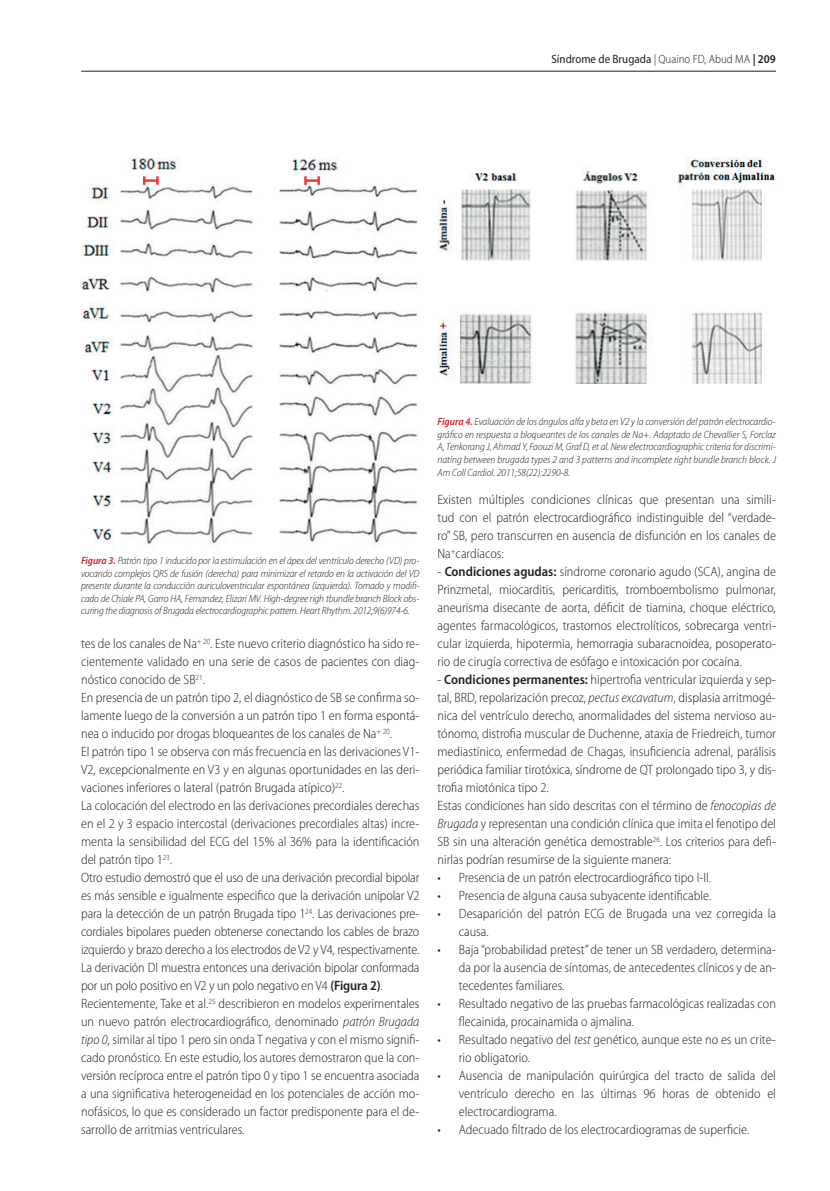
<style>
.page{position:relative;width:830px;height:1191px;background:#fff}
.page>*{position:absolute;margin:0;border:0;box-sizing:border-box;transform-origin:0 0}
.t1{font:300 semi-condensed 13.5px/18px "Myriad Pro";color:#231f20}
.t2{font:semi-condensed 12px "Myriad Pro";color:#231f20}
.t3{font:italic 300 semi-condensed 10.5px/12.6px "Myriad Pro";letter-spacing:-.01em;color:#231f20;text-align:justify}
.s1{font-weight:300;font-style:italic}
.s2{font-weight:300}
.s3{font-weight:600}
.s4{font-weight:600;color:#d1232a}
.s5{font-style:italic}
</style>
<div class="page">
<hr style="left:81px;top:71px;width:694px;height:1px;background:#231f20">
<img style="left:81px;top:158px;width:337px;height:386px">
<img style="left:437px;top:158px;width:338px;height:226px">
<p class="t2" style="left:551px;top:52px;width:226px">Síndrome de Brugada <span class="s1">|</span> <span class="s2">Quaino FD, Abud MA</span> <span class="s3">| 209</span></p>
<p class="t3" style="left:81px;top:554px;width:340px"><span class="s4">Figura 3.</span> Patrón tipo 1 inducido por la estimulación en el ápex del ventrículo derecho (VD) pro&shy;vocando complejos QRS de fusión (derecha) para minimizar el retardo en la activación del VD presente durante la conducción auriculoventricular espontánea (izquierda). Tomado y modifi&shy;cado de Chiale PA, Garro HA, Fernandez, Elizari MV. High-degree righ tbundle branch Block obs&shy;curing the diagnosis of Brugada electrocardiographic pattern. Heart Rhythm. 2012;9(6)974-6.</p>
<p class="t1" style="left:81px;top:634px;width:340px">tes de los canales de Na<sup>+</sup> <sup>20</sup>. Este nuevo criterio diagnóstico ha sido re&shy;cientemente validado en una serie de casos de pacientes con diag&shy;nóstico conocido de SB<sup>21</sup>.<br>En presencia de un patrón tipo 2, el diagnóstico de SB se confirma so&shy;lamente luego de la conversión a un patrón tipo 1 en forma espontá&shy;nea o inducido por drogas bloqueantes de los canales de Na<sup>+</sup> <sup>20</sup>.<br>El patrón tipo 1 se observa con más frecuencia en las derivaciones V1- V2, excepcionalmente en V3 y en algunas oportunidades en las deri&shy;vaciones inferiores o lateral (patrón Brugada atípico)<sup>22</sup>.<br>La colocación del electrodo en las derivaciones precordiales derechas en el 2 y 3 espacio intercostal (derivaciones precordiales altas) incre&shy;menta la sensibilidad del ECG del 15% al 36% para la identificación del patrón tipo 1<sup>23</sup>.<br>Otro estudio demostró que el uso de una derivación precordial bipolar es más sensible e igualmente especifico que la derivación unipolar V2 para la detección de un patrón Brugada tipo 1<sup>24</sup>. Las derivaciones pre&shy;cordiales bipolares pueden obtenerse conectando los cables de brazo izquierdo y brazo derecho a los electrodos de V2 y V4, respectivamente.<br>La derivación DI muestra entonces una derivación bipolar conformada por un polo positivo en V2 y un polo negativo en V4 <span class="s3">(Figura 2)</span>.<br>Recientemente, Take et al.<sup>25</sup> describieron en modelos experimentales un nuevo patrón electrocardiográfico, denominado <span class="s5">patrón Brugada tipo 0</span>, similar al tipo 1 pero sin onda T negativa y con el mismo signifi&shy;cado pronóstico. En este estudio, los autores demostraron que la con&shy;versión recíproca entre el patrón tipo 0 y tipo 1 se encuentra asociada a una significativa heterogeneidad en los potenciales de acción mo&shy;nofásicos, lo que es considerado un factor predisponente para el de&shy;sarrollo de arritmias ventriculares.</p>
<p class="t3" style="left:437px;top:415px;width:340px"><span class="s4">Figura 4.</span> Evaluación de los ángulos alfa y beta en V2 y la conversión del patrón electrocardio&shy;gráfico en respuesta a bloqueantes de los canales de Na+. Adaptado de Chevallier S, Forclaz A, Tenkorang J, Ahmad Y, Faouzi M, Graf D, et al. New electrocardiographic criteria for discrimi&shy;nating between brugada types 2 and 3 patterns and incomplete right bundle branch block. J Am Coll Cardiol. 2011;58(22):2290-8.</p>
<p class="t1" style="left:437px;top:490px;width:340px;text-align:justify">Existen múltiples condiciones clínicas que presentan una simili&shy;tud con el patrón electrocardiográfico indistinguible del “verdade&shy;ro” SB, pero transcurren en ausencia de disfunción en los canales de Na<sup>+</sup>cardíacos:</p>
<p class="t1" style="left:437px;top:562px;width:340px;text-align:justify">- <span class="s3">Condiciones agudas:</span> síndrome coronario agudo (SCA), angina de Prinzmetal, miocarditis, pericarditis, tromboembolismo pulmonar, aneurisma disecante de aorta, déficit de tiamina, choque eléctrico, agentes farmacológicos, trastornos electrolíticos, sobrecarga ventri&shy;cular izquierda, hipotermia, hemorragia subaracnoidea, posoperato&shy;rio de cirugía correctiva de esófago e intoxicación por cocaína.</p>
<p class="t1" style="left:437px;top:670px;width:340px">- <span class="s3">Condiciones permanentes:</span> hipertrofia ventricular izquierda y sep&shy;tal, BRD, repolarización precoz, <span class="s5">pectus excavatum</span>, displasia arritmogé&shy;nica del ventrículo derecho, anormalidades del sistema nervioso au&shy;tónomo, distrofia muscular de Duchenne, ataxia de Friedreich, tumor mediastínico, enfermedad de Chagas, insuficiencia adrenal, parálisis periódica familiar tirotóxica, síndrome de QT prolongado tipo 3, y dis&shy;trofia miotónica tipo 2.<br>Estas condiciones han sido descritas con el término de <span class="s5">fenocopias de Brugada</span> y representan una condición clínica que imita el fenotipo del SB sin una alteración genética demostrable<sup>26</sup>. Los criterios para defi&shy;nirlas podrían resumirse de la siguiente manera:</p>
<p class="t1" style="left:437px;top:868px;width:275px">• Presencia de un patrón electrocardiográfico tipo I-II.</p>
<p class="t1" style="left:437px;top:886px;width:275px">• Presencia de alguna causa subyacente identificable.</p>
<p class="t1" style="left:458px;top:904px;width:318px;text-indent:-21px">• Desaparición del patrón ECG de Brugada una vez corregida la causa.</p>
<p class="t1" style="left:458px;top:940px;width:318px;text-align:justify;text-indent:-21px">• Baja “probabilidad pretest” de tener un SB verdadero, determina&shy;da por la ausencia de síntomas, de antecedentes clínicos y de an&shy;tecedentes familiares.</p>
<p class="t1" style="left:458px;top:994px;width:318px;text-indent:-21px">• Resultado negativo de las pruebas farmacológicas realizadas con flecainida, procainamida o ajmalina.</p>
<p class="t1" style="left:458px;top:1030px;width:318px;text-indent:-21px">• Resultado negativo del <span class="s5">test</span> genético, aunque este no es un crite&shy;rio obligatorio.</p>
<p class="t1" style="left:458px;top:1066px;width:318px;text-align:justify;text-indent:-21px">• Ausencia de manipulación quirúrgica del tracto de salida del ventrículo derecho en las últimas 96 horas de obtenido el electrocardiograma.</p>
<p class="t1" style="left:437px;top:1120px;width:313px">• Adecuado filtrado de los electrocardiogramas de superficie.</p>
</div>
